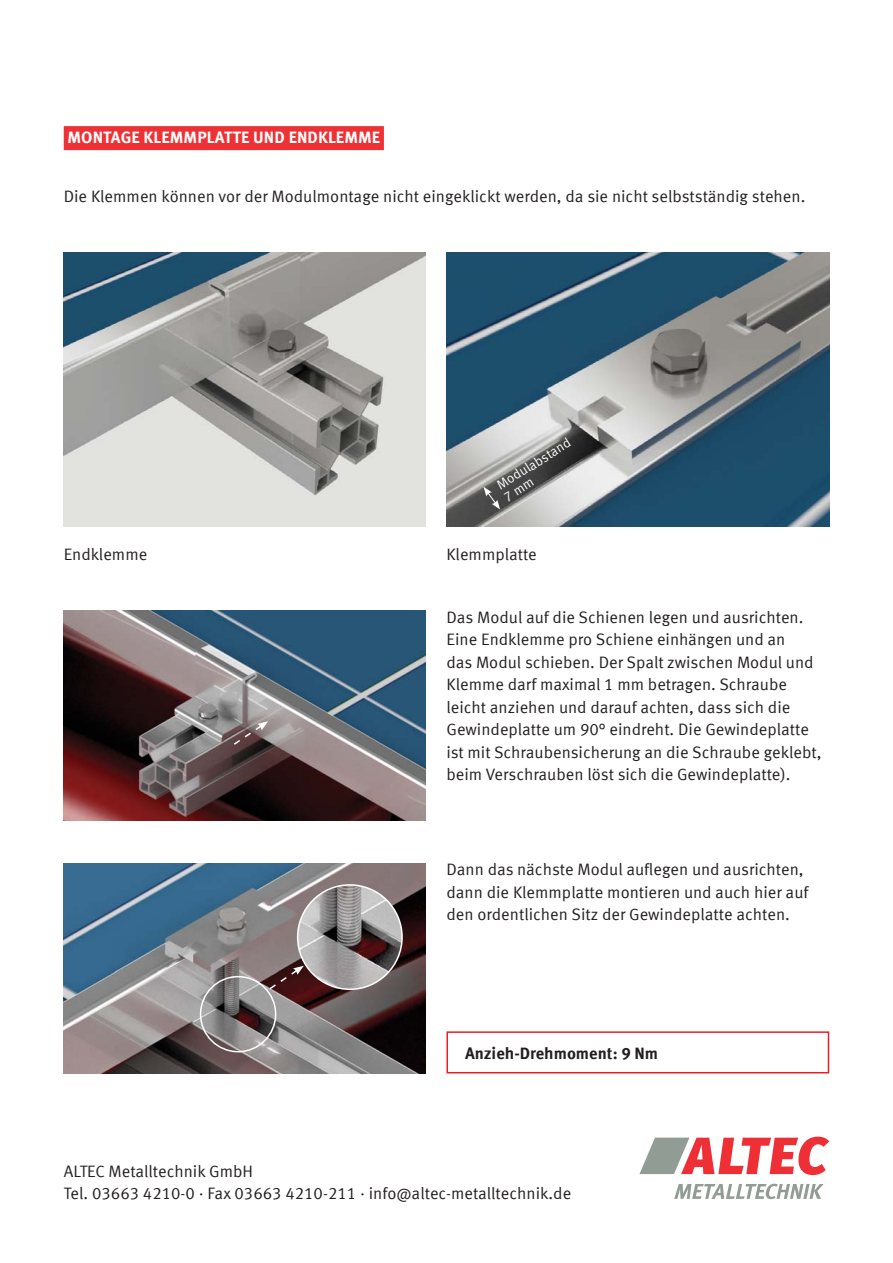
<style>
.page{position:relative;width:893px;height:1263px;background:#fff}
.page>*{position:absolute;margin:0;border:0;box-sizing:border-box;transform-origin:0 0}
.t1{font:16.5px/22.5px "Meta Offc Norm";color:#231f20}
.t2{font:700 16.5px "Meta Offc";letter-spacing:.005em;color:#fff}
.t3{font:700 16.5px "Meta Offc";color:#231f20}
.t4{font:13.5px/13.5px "Meta Offc Norm";color:#fff}
</style>
<div class="page">
<svg style="left:639px;top:1137px;width:190px;height:38px"></svg>
<svg style="left:674px;top:1184px;width:150px;height:15px"></svg>
<img style="left:64px;top:610px;width:361px;height:211px">
<div style="left:64px;top:126px;width:320px;height:24px;background:#ee3135"></div>
<img style="left:64px;top:253px;width:361px;height:273px">
<img style="left:446px;top:253px;width:383px;height:273px">
<svg style="left:483px;top:487px;width:17px;height:22px"></svg>
<div style="left:446px;top:1031px;width:383px;height:42px;border:2px solid #ed1c24"></div>
<svg style="left:232px;top:721px;width:36px;height:25px"></svg>
<img style="left:64px;top:863px;width:361px;height:210px">
<img style="left:298px;top:885px;width:104px;height:104px;border-radius:50%">
<div style="left:297px;top:884px;width:106px;height:106px;border:2px solid #fff;border-radius:50%"></div>
<div style="left:200px;top:976px;width:76px;height:76px;border:2px solid #fff;border-radius:50%"></div>
<svg style="left:268px;top:966px;width:36px;height:25px"></svg>
<p class="t2" style="left:68px;top:124px;width:314px">MONTAGE KLEMMPLATTE UND ENDKLEMME</p>
<p class="t1" style="left:64px;top:184px;width:743px">Die Klemmen können vor der Modulmontage nicht eingeklickt werden, da sie nicht selbstständig stehen.</p>
<p class="t4" style="left:494px;top:480px;width:86px;rotate:-32deg">Modulabstand<br>7 mm</p>
<p class="t1" style="left:64px;top:542px;width:85px">Endklemme</p>
<p class="t1" style="left:446px;top:542px;width:92px">Klemmplatte</p>
<p class="t1" style="left:446px;top:605px;width:376px">Das Modul auf die Schienen legen und ausrichten.<br>Eine Endklemme pro Schiene einhängen und an<br>das Modul schieben. Der Spalt zwischen Modul und Klemme darf maximal 1 mm betragen. Schraube leicht anziehen und darauf achten, dass sich die Gewindeplatte um 90° eindreht. Die Gewindeplatte ist mit Schraubensicherung an die Schraube geklebt, beim Verschrauben löst sich die Gewindeplatte).</p>
<p class="t1" style="left:446px;top:858px;width:363px">Dann das nächste Modul auflegen und ausrichten, dann die Klemmplatte montieren und auch hier auf den ordentlichen Sitz der Gewindeplatte achten.</p>
<p class="t3" style="left:465px;top:1040px;width:195px">Anzieh-Drehmoment: 9 Nm</p>
<p class="t1" style="left:64px;top:1159px;width:509px">ALTEC Metalltechnik GmbH<br>Tel. 03663 4210-0 · Fax 03663 4210-211 · info@altec-metalltechnik.de</p>
</div>
